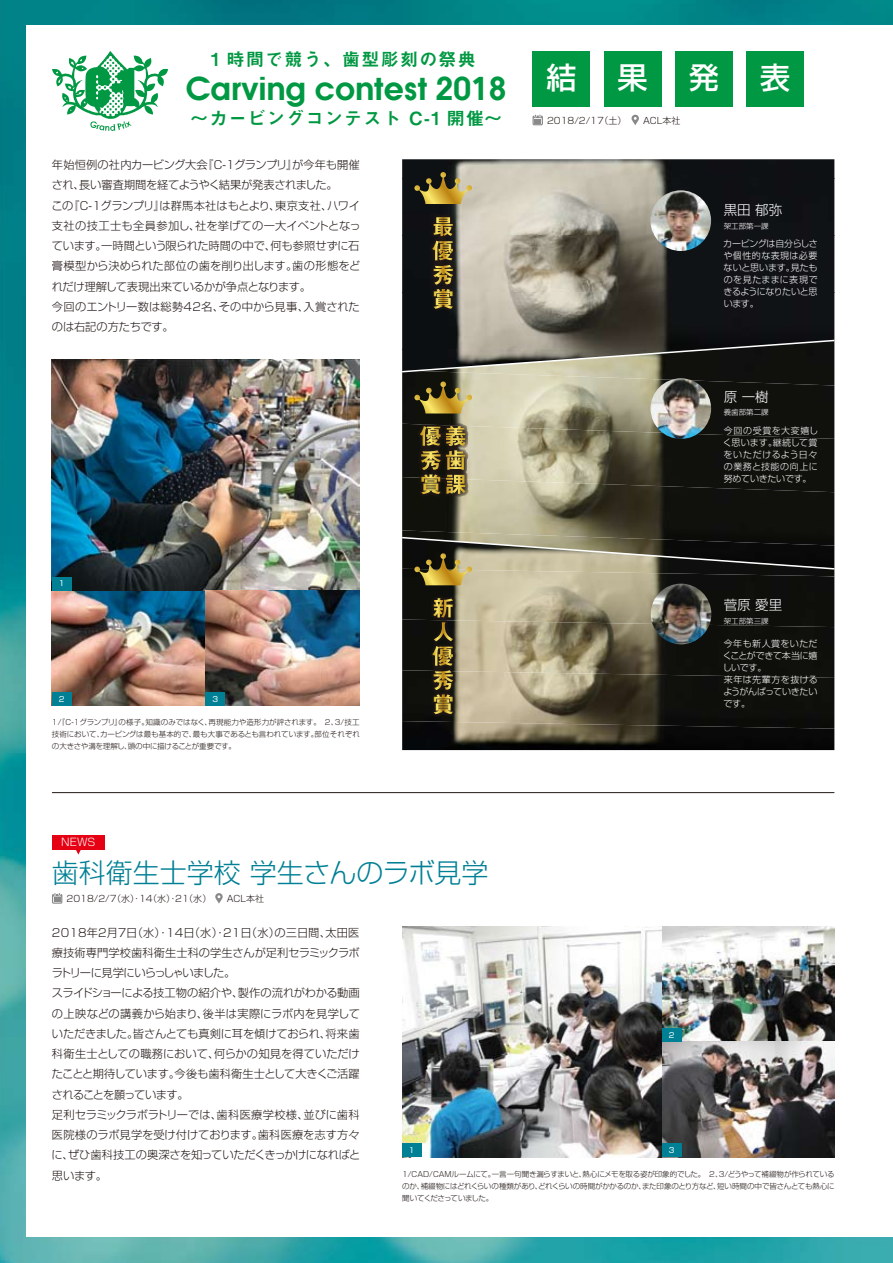
<style>
.page{position:relative;width:893px;height:1263px;background:#fff}
.page>*{position:absolute;margin:0;border:0;box-sizing:border-box;transform-origin:0 0}
.t1{font:600 31.5px "Atlanta";color:#009842}
.t2{font:500 30px "Shin Go Pro";color:#fff}
.t3{font:300 27px "Shin Go Pro";color:#008095}
.t4{font:18px "Midashi Go Pro MB31";letter-spacing:.07em;color:#009842}
.t5{font:300 13.5px "Shin Go Pro";color:#fff}
.t6{font:300 11.25px/20.2px "Shin Go Pro";letter-spacing:-.01em;color:#231916}
.t7{font:300 10.5px "Shin Go Pro";color:#fff}
.t8{font:300 9px/12px "Shin Go Pro";letter-spacing:.01em;color:#fff;text-align:justify}
.t9{font:300 9px/12px "Shin Go Pro";letter-spacing:-.01em;color:#fff}
.t10{font:300 9px "Shin Go Pro";color:#231916}
.t11{font:300 7.5px/12px "Shin Go Pro";letter-spacing:-.025em;color:#231916;text-align:justify}
.t12{font:300 7.5px "Shin Go Pro";color:#fff}
.t13{font:7.5px "Shin Go Pro";color:#fff}
</style>
<div class="page">
<img style="left:0;top:0;width:893px;height:1263px">
<div style="left:26px;top:26px;width:867px;height:1211px;background:#fff"></div>
<img style="left:402px;top:159px;width:432px;height:180px">
<img style="left:402px;top:373px;width:432px;height:50px">
<img style="left:402px;top:423px;width:432px;height:53px">
<img style="left:402px;top:476px;width:432px;height:53px">
<img style="left:402px;top:529px;width:432px;height:90px">
<img style="left:402px;top:619px;width:432px;height:51px">
<img style="left:402px;top:670px;width:432px;height:50px">
<img style="left:402px;top:720px;width:432px;height:30px">
<img style="left:52px;top:359px;width:308px;height:347px">
<img style="left:650px;top:190px;width:61px;height:61px;border-radius:50%">
<img style="left:650px;top:378px;width:61px;height:61px;border-radius:50%">
<img style="left:651px;top:584px;width:60px;height:60px;border-radius:50%">
<img style="left:402px;top:926px;width:432px;height:231px">
<svg style="left:532px;top:115px;width:11px;height:10px"></svg>
<svg style="left:215px;top:893px;width:8px;height:11px"></svg>
<svg style="left:631px;top:115px;width:8px;height:10px"></svg>
<div style="left:52px;top:835px;width:53px;height:14px;background:#e60013"></div>
<svg style="left:75px;top:849px;width:6px;height:6px"></svg>
<svg style="left:52px;top:893px;width:10px;height:11px"></svg>
<div style="left:52px;top:577px;width:19px;height:13px;background:#008095"></div>
<div style="left:402px;top:1143px;width:19px;height:14px;background:#008095"></div>
<div style="left:52px;top:692px;width:19px;height:14px;background:#008095"></div>
<div style="left:206px;top:692px;width:19px;height:14px;background:#008095"></div>
<div style="left:662px;top:1028px;width:19px;height:14px;background:#008095"></div>
<div style="left:662px;top:1143px;width:19px;height:14px;background:#008095"></div>
<svg style="left:52px;top:51px;width:116px;height:80px"></svg>
<div style="left:532px;top:51px;width:58px;height:55px;background:#009842"></div>
<div style="left:604px;top:51px;width:58px;height:55px;background:#009842"></div>
<div style="left:675px;top:51px;width:58px;height:55px;background:#009842"></div>
<div style="left:746px;top:51px;width:58px;height:55px;background:#009842"></div>
<svg style="left:414px;top:172px;width:58px;height:32px;background:#887843"></svg>
<svg style="left:426px;top:211px;width:33px;height:104px;background:#524929"></svg>
<svg style="left:414px;top:381px;width:58px;height:32px;background:#86763b"></svg>
<svg style="left:414px;top:420px;width:58px;height:80px;background:#6c5f34"></svg>
<svg style="left:426px;top:592px;width:33px;height:128px;background:#524826"></svg>
<svg style="left:402px;top:339px;width:433px;height:34px;background:#56544b"></svg>
<svg style="left:402px;top:536px;width:433px;height:49px;background:#65614e"></svg>
<hr style="left:52px;top:792px;width:782px;height:1px;background:#231916">
<p class="t4" style="left:211px;top:45px;width:266px">1 時間で競う、歯型彫刻の祭典</p>
<p class="t1" style="left:186px;top:66px;width:322px">Carving contest 2018</p>
<p class="t4" style="left:190px;top:103px;width:313px">～カービングコンテスト C-1 開催～</p>
<p class="t6" style="left:51px;top:153px;width:311px">年始恒例の社内カービング大会『C-1グランプリ』が今年も開催され、長い審査期間を経てようやく結果が発表されました。<br>この『C-1グランプリ』は群馬本社はもとより、東京支社、ハワイ支社の技工士も全員参加し、社を挙げての一大イベントとなっています。一時間という限られた時間の中で、何も参照せずに石膏模型から決められた部位の歯を削り出します。歯の形態をどれだけ理解して表現出来ているかが争点となります。<br>今回のエントリー数は総勢42名、その中から見事、入賞されたのは右記の方たちです。</p>
<p class="t13" style="left:59px;top:577px;width:7px">1</p>
<p class="t13" style="left:59px;top:692px;width:7px">2</p>
<p class="t13" style="left:213px;top:692px;width:7px">3</p>
<p class="t11" style="left:52px;top:715px;width:309px">1/『C-1グランプリ』の様子。知識のみではなく、再現能力や造形力が評されます。　2、3/技工技術において、カービングは最も基本的で、最も大事であるとも言われています。部位それぞれの大きさや溝を理解し、頭の中に描けることが重要です。</p>
<p class="t7" style="left:61px;top:833px;width:36px">NEWS</p>
<p class="t3" style="left:52px;top:851px;width:438px">歯科衛生士学校 学生さんのラボ見学</p>
<p class="t10" style="left:67px;top:891px;width:146px">2018/2/7（水）・14（水）・21（水）</p>
<p class="t10" style="left:227px;top:891px;width:39px">ACL本社</p>
<p class="t2" style="left:546px;top:53px;width:31px">結</p>
<p class="t2" style="left:618px;top:53px;width:31px">果</p>
<p class="t2" style="left:689px;top:53px;width:31px">発</p>
<p class="t2" style="left:760px;top:53px;width:31px">表</p>
<p class="t10" style="left:547px;top:113px;width:81px">2018/2/17（土）</p>
<p class="t10" style="left:643px;top:113px;width:39px">ACL本社</p>
<p class="t5" style="left:724px;top:199px;width:60px">黒田 郁弥</p>
<p class="t12" style="left:724px;top:219px;width:46px">架工部第一課</p>
<p class="t8" style="left:723px;top:237px;width:96px">カービングは自分らしさや個性的な表現は必要ないと思います。見たものを見たままに表現できるようになりたいと思います。</p>
<p class="t5" style="left:724px;top:385px;width:46px">原 一樹</p>
<p class="t12" style="left:724px;top:406px;width:46px">義歯部第二課</p>
<p class="t8" style="left:723px;top:423px;width:97px">今回の受賞を大変嬉しく思います。継続して賞をいただけるよう日々の業務と技能の向上に努めていきたいです。</p>
<p class="t5" style="left:724px;top:594px;width:60px">菅原 愛里</p>
<p class="t12" style="left:724px;top:615px;width:46px">架工部第三課</p>
<p class="t9" style="left:723px;top:636px;width:97px">今年も新人賞をいただくことができて本当に嬉しいです。<br>来年は先輩方を抜けるようがんばっていきたいです。</p>
<p class="t6" style="left:52px;top:921px;width:310px">2018年2月7日（水）・14日（水）・21日（水）の三日間、太田医療技術専門学校歯科衛生士科の学生さんが足利セラミックラボラトリーに見学にいらっしゃいました。<br>スライドショーによる技工物の紹介や、製作の流れがわかる動画の上映などの講義から始まり、後半は実際にラボ内を見学していただきました。皆さんとても真剣に耳を傾けておられ、将来歯科衛生士としての職務において、何らかの知見を得ていただけたことと期待しています。今後も歯科衛生士として大きくご活躍されることを願っています。<br>足利セラミックラボラトリーでは、歯科医療学校様、並びに歯科医院様のラボ見学を受け付けております。歯科医療を志す方々に、ぜひ歯科技工の奥深さを知っていただくきっかけになればと思います。</p>
<p class="t13" style="left:409px;top:1144px;width:7px">1</p>
<p class="t13" style="left:669px;top:1028px;width:7px">2</p>
<p class="t13" style="left:669px;top:1144px;width:7px">3</p>
<p class="t11" style="left:402px;top:1167px;width:434px">1/CAD/CAMルームにて。一言一句聞き漏らすまいと、熱心にメモを取る姿が印象的でした。　2、3/どうやって補綴物が作られているのか、補綴物にはどれくらいの種類があり、どれくらいの時間がかかるのか、また印象のとり方など、短い時間の中で皆さんとても熱心に聞いてくださっていました。</p>
</div>
